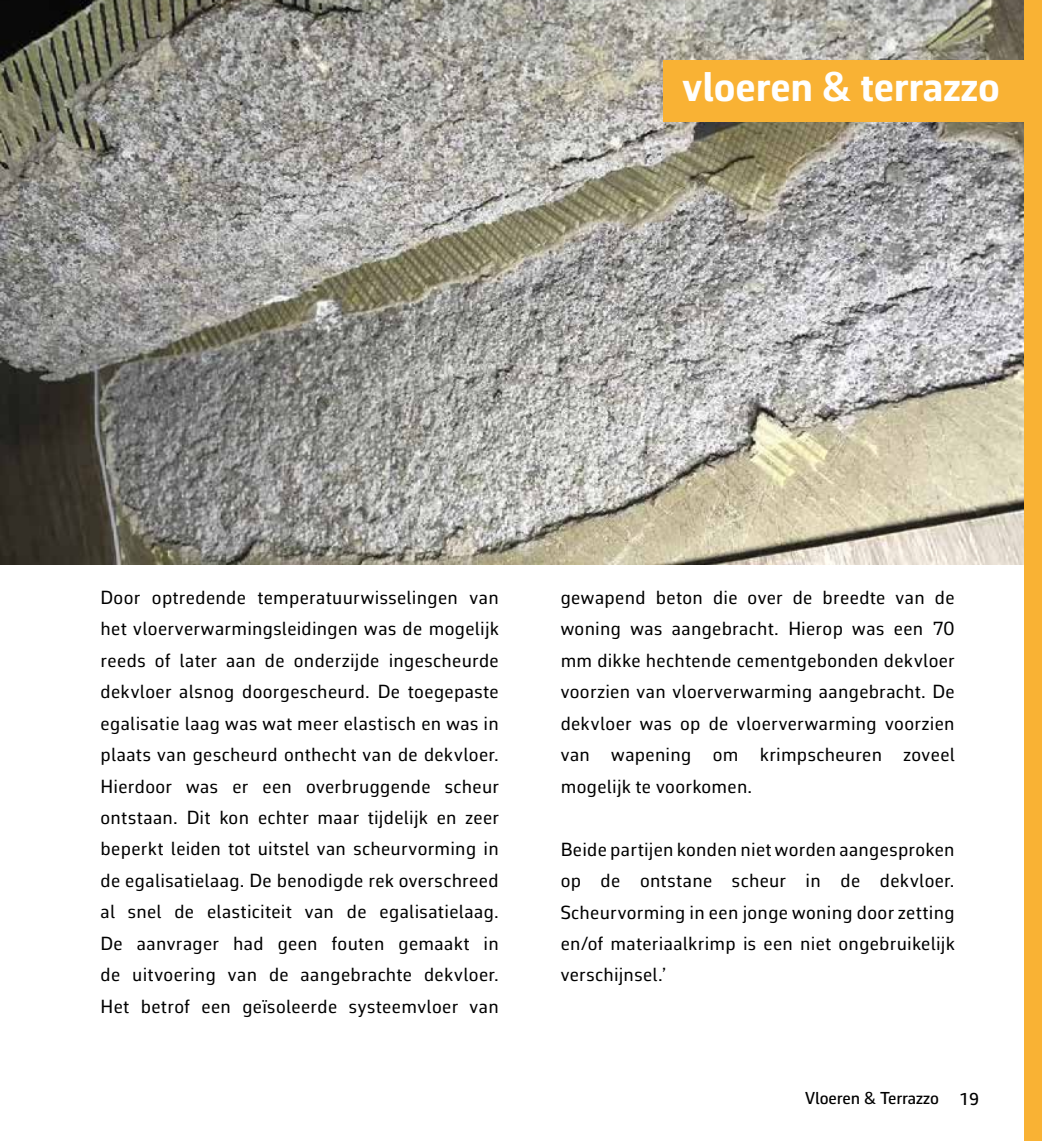
<style>
.page{position:relative;width:1042px;height:1141px;background:#fff}
.page>*{position:absolute;margin:0;border:0;box-sizing:border-box;transform-origin:0 0}
.t1{font:700 42px "Corbeau Pro";color:#fff}
.t2{font:19.25px/31.5px "Corbeau Pro";letter-spacing:.02em;color:#000;text-align:justify}
.t3{font:500 17.5px "Corbeau Pro";color:#000}
.s1{color:#fff}
</style>
<div class="page">
<img style="left:0;top:0;width:1024px;height:564px">
<div style="left:1024px;top:0;width:18px;height:1141px;background:#f9b234"></div>
<div style="left:663px;top:60px;width:379px;height:62px;background:#f9b234"></div>
<h1 class="t1" style="left:682px;top:58px;width:319px">vloeren &amp; terrazzo</h1>
<p class="t2" style="left:101px;top:581px;width:400px">Door optredende temperatuurwisselingen van het vloerverwarmingsleidingen was de mogelijk reeds of later aan de onderzijde ingescheurde dekvloer alsnog doorgescheurd. De toegepaste egalisatie laag was wat meer elastisch en was in plaats van gescheurd onthecht van de dekvloer.<br>Hierdoor was er een overbruggende scheur ontstaan. Dit kon echter maar tijdelijk en zeer beperkt leiden tot uitstel van scheurvorming in de egalisatielaag. De benodigde rek overschreed al snel de elasticiteit van de egalisatielaag.<br>De aanvrager had geen fouten gemaakt in de uitvoering van de aangebrachte dekvloer.<br>Het betrof een geïsoleerde systeemvloer van</p>
<p class="t2" style="left:561px;top:581px;width:395px">gewapend beton die over de breedte van de woning was aangebracht. Hierop was een 70 mm dikke hechtende cementgebonden dekvloer voorzien van vloerverwarming aangebracht. De dekvloer was op de vloerverwarming voorzien van wapening om krimpscheuren zoveel mogelijk te voorkomen.</p>
<p class="t2" style="left:561px;top:833px;width:395px">Beide partijen konden niet worden aangesproken op de ontstane scheur in de dekvloer.<br>Scheurvorming in een jonge woning door zetting en/of materiaalkrimp is een niet ongebruikelijk verschijnsel.’</p>
<p class="t3" style="left:730px;top:1086px;width:210px"><span class="s1">Vloeren &amp;</span> Vloeren &amp; Terrazzo</p>
<p class="t3" style="left:959px;top:1087px;width:22px">19</p>
</div>
